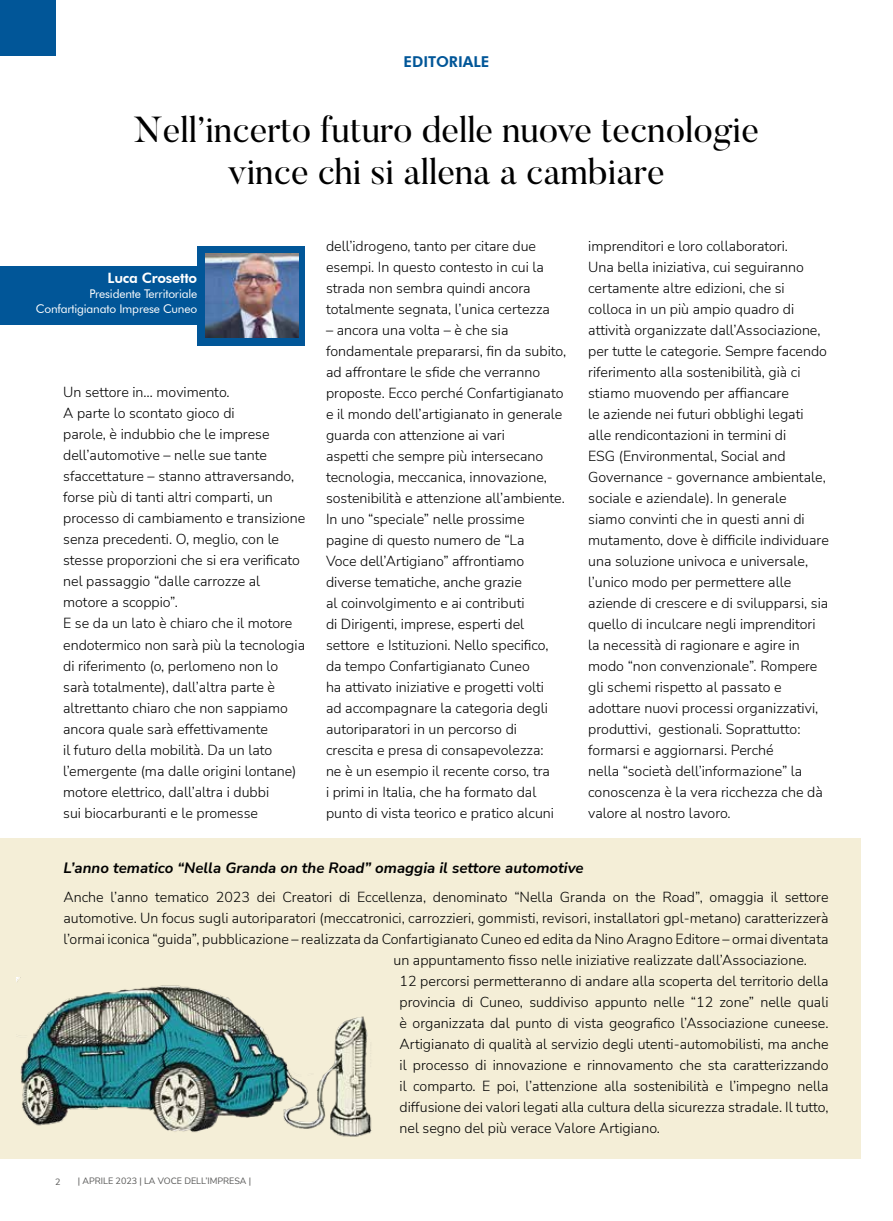
<style>
.page{position:relative;width:893px;height:1221px;background:#fff}
.page>*{position:absolute;margin:0;border:0;box-sizing:border-box;transform-origin:0 0}
.t1{font:36px/42px "Butler";color:#000;text-align:center}
.t2{font:italic 700 15px "Nunito Sans";color:#000}
.t3{font:800 15px "Futura BT";color:#015698}
.t4{font:300 14.25px/21px "Nunito Sans";color:#000}
.t5{font:800 14.25px "Futura BT";letter-spacing:-.015em;color:#fff}
.t6{font:12px/15px "Futura BT";letter-spacing:-.015em;color:#fff;text-align:right}
.t7{font:9px "Nunito Sans";color:#575756}
</style>
<div class="page">
<div style="left:0;top:0;width:55px;height:55px;background:#015698"></div>
<div style="left:197px;top:246px;width:108px;height:99px;background:#015698"></div>
<div style="left:0;top:266px;width:251px;height:59px;background:#015698"></div>
<img style="left:205px;top:253px;width:94px;height:84px">
<div style="left:0;top:838px;width:860px;height:320px;background:#f4eed7"></div>
<img style="left:16px;top:977px;width:356px;height:160px">
<p class="t3" style="left:403px;top:53px;width:87px">EDITORIALE</p>
<h1 class="t1" style="left:134px;top:108px;width:627px">Nell’incerto futuro delle nuove tecnologie vince chi si allena a cambiare</h1>
<p class="t5" style="left:108px;top:269px;width:91px">Luca Crosetto</p>
<p class="t6" style="left:36px;top:286px;width:163px">Presidente Territoriale<br>Confartigianato Imprese Cuneo</p>
<p class="t4" style="left:63px;top:381px;width:244px">Un settore in… movimento.<br>A parte lo scontato gioco di<br>parole, è indubbio che le imprese dell’automotive – nelle sue tante sfaccettature – stanno attraversando, forse più di tanti altri comparti, un processo di cambiamento e transizione senza precedenti. O, meglio, con le stesse proporzioni che si era verificato nel passaggio “dalle carrozze al motore a scoppio”.<br>E se da un lato è chiaro che il motore endotermico non sarà più la tecnologia di riferimento (o, perlomeno non lo sarà totalmente), dall’altra parte è altrettanto chiaro che non sappiamo ancora quale sarà effettivamente<br>il futuro della mobilità. Da un lato l’emergente (ma dalle origini lontane) motore elettrico, dall’altra i dubbi<br>sui biocarburanti e le promesse</p>
<p class="t4" style="left:326px;top:235px;width:225px">dell’idrogeno, tanto per citare due esempi. In questo contesto in cui la strada non sembra quindi ancora totalmente segnata, l’unica certezza</p>
<p class="t4" style="left:326px;top:319px;width:242px">– ancora una volta – è che sia fondamentale prepararsi, fin da subito, ad affrontare le sfide che verranno proposte. Ecco perché Confartigianato e il mondo dell’artigianato in generale guarda con attenzione ai vari<br>aspetti che sempre più intersecano tecnologia, meccanica, innovazione, sostenibilità e attenzione all’ambiente.<br>In uno “speciale” nelle prossime pagine di questo numero de “La<br>Voce dell’Artigiano” affrontiamo diverse tematiche, anche grazie<br>al coinvolgimento e ai contributi<br>di Dirigenti, imprese, esperti del settore e Istituzioni. Nello specifico, da tempo Confartigianato Cuneo<br>ha attivato iniziative e progetti volti<br>ad accompagnare la categoria degli autoriparatori in un percorso di crescita e presa di consapevolezza:<br>ne è un esempio il recente corso, tra<br>i primi in Italia, che ha formato dal punto di vista teorico e pratico alcuni</p>
<p class="t4" style="left:588px;top:235px;width:242px">imprenditori e loro collaboratori.<br>Una bella iniziativa, cui seguiranno certamente altre edizioni, che si colloca in un più ampio quadro di attività organizzate dall’Associazione, per tutte le categorie. Sempre facendo riferimento alla sostenibilità, già ci stiamo muovendo per affiancare<br>le aziende nei futuri obblighi legati alle rendicontazioni in termini di<br>ESG (Environmental, Social and Governance - governance ambientale, sociale e aziendale). In generale<br>siamo convinti che in questi anni di mutamento, dove è difficile individuare una soluzione univoca e universale, l’unico modo per permettere alle aziende di crescere e di svilupparsi, sia quello di inculcare negli imprenditori la necessità di ragionare e agire in modo “non convenzionale”. Rompere gli schemi rispetto al passato e adottare nuovi processi organizzativi, produttivi, gestionali. Soprattutto: formarsi e aggiornarsi. Perché<br>nella “società dell’informazione” la conoscenza è la vera ricchezza che dà valore al nostro lavoro.</p>
<p class="t2" style="left:63px;top:857px;width:522px">L’anno tematico “Nella Granda on the Road” omaggia il settore automotive</p>
<p class="t4" style="left:63px;top:886px;width:767px">Anche l’anno tematico 2023 dei Creatori di Eccellenza, denominato “Nella Granda on the Road”, omaggia il settore</p>
<p class="t4" style="left:63px;top:907px;width:766px">automotive. Un focus sugli autoriparatori (meccatronici, carrozzieri, gommisti, revisori, installatori gpl-metano) caratterizzerà</p>
<p class="t4" style="left:63px;top:928px;width:767px">l’ormai iconica “guida”, pubblicazione – realizzata da Confartigianato Cuneo ed edita da Nino Aragno Editore – ormai diventata</p>
<p class="t4" style="left:393px;top:949px;width:415px">un appuntamento fisso nelle iniziative realizzate dall’Associazione.</p>
<p class="t4" style="left:399px;top:970px;width:431px">12 percorsi permetteranno di andare alla scoperta del territorio della</p>
<p class="t4" style="left:399px;top:991px;width:430px">provincia di Cuneo, suddiviso appunto nelle “12 zone” nelle quali</p>
<p class="t4" style="left:399px;top:1012px;width:431px">è organizzata dal punto di vista geografico l’Associazione cuneese.</p>
<p class="t4" style="left:399px;top:1033px;width:430px">Artigianato di qualità al servizio degli utenti-automobilisti, ma anche</p>
<p class="t4" style="left:399px;top:1054px;width:431px">il processo di innovazione e rinnovamento che sta caratterizzando</p>
<p class="t4" style="left:399px;top:1075px;width:431px">il comparto. E poi, l’attenzione alla sostenibilità e l’impegno nella</p>
<p class="t4" style="left:399px;top:1096px;width:430px">diffusione dei valori legati alla cultura della sicurezza stradale. Il tutto,</p>
<p class="t4" style="left:399px;top:1117px;width:262px">nel segno del più verace Valore Artigiano.</p>
<p class="t7" style="left:55px;top:1175px;width:7px">2</p>
<p class="t7" style="left:78px;top:1174px;width:175px">| APRILE 2023 | LA VOCE DELL’IMPRESA |</p>
</div>
